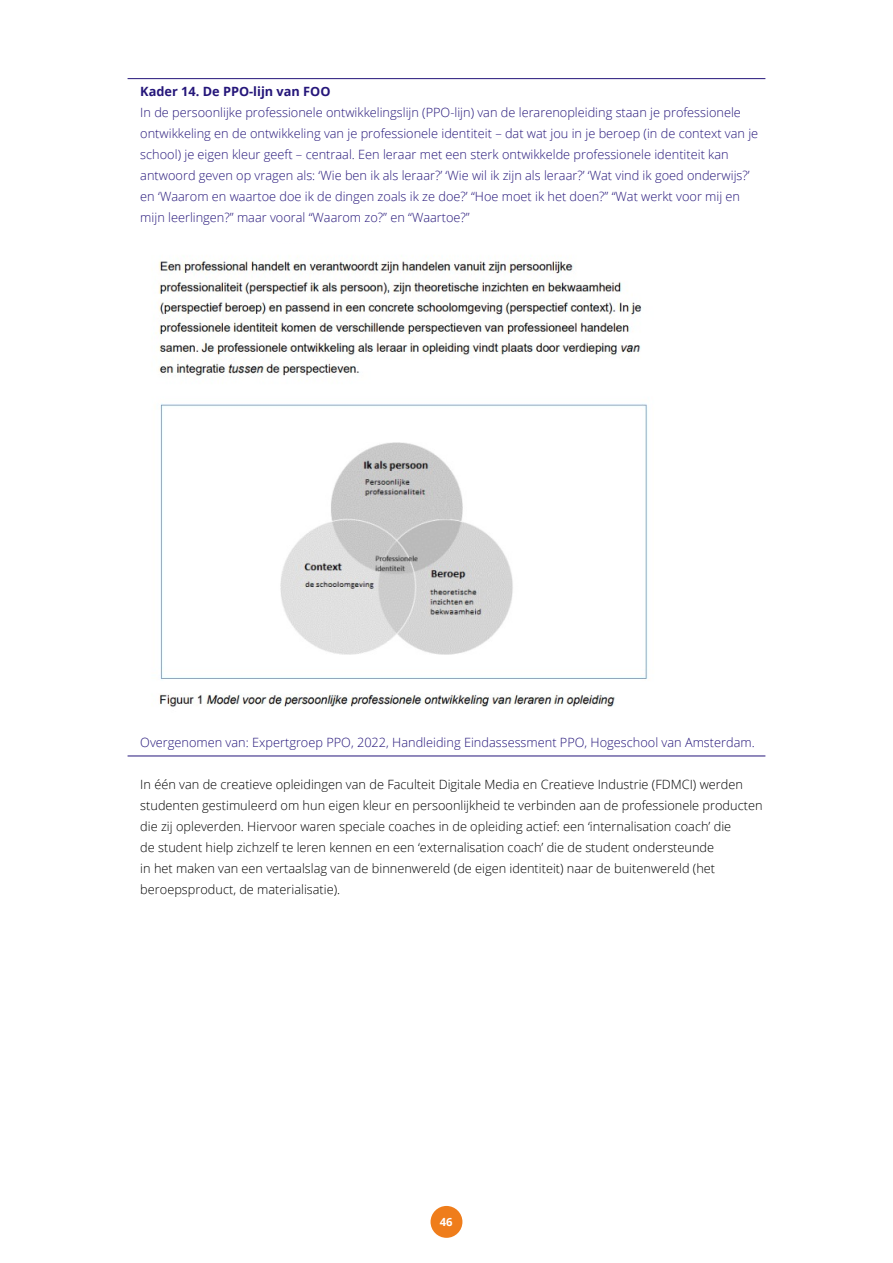
<style>
.page{position:relative;width:893px;height:1263px;background:#fff}
.page>*{position:absolute;margin:0;border:0;box-sizing:border-box;transform-origin:0 0}
.Kader_tekst{font:300 12.75px/21px "Open Sans";color:#25167a}
.t1{font:300 12.75px/21px "Open Sans";color:#000}
.t2{font:700 11.25px "Open Sans";color:#fff}
.s1{font-weight:700}
</style>
<div class="page">
<hr style="left:128px;top:78px;width:637px;height:1px;background:#25167a">
<hr style="left:128px;top:756px;width:637px;height:1px;background:#25167a">
<img style="left:156px;top:261px;width:492px;height:446px">
<div style="left:431px;top:1206px;width:31px;height:32px;background:#ef7d1b;border-radius:50%"></div>
<p class="Kader_tekst" style="left:140px;top:81px;width:619px"><span class="s1">Kader 14. De PPO-lijn van FOO<br></span>In de persoonlijke professionele ontwikkelingslijn (PPO-lijn) van de lerarenopleiding staan je professionele ontwikkeling en de ontwikkeling van je professionele identiteit – dat wat jou in je beroep (in de context van je school) je eigen kleur geeft – centraal. Een leraar met een sterk ontwikkelde professionele identiteit kan antwoord geven op vragen als: ‘Wie ben ik als leraar?’ ‘Wie wil ik zijn als leraar?’ ‘Wat vind ik goed onderwijs?’ en ‘Waarom en waartoe doe ik de dingen zoals ik ze doe?’ “Hoe moet ik het doen?” “Wat werkt voor mij en mijn leerlingen?” maar vooral “Waarom zo?” en “Waartoe?”</p>
<p class="Kader_tekst" style="left:140px;top:732px;width:616px">Overgenomen van: Expertgroep PPO, 2022, Handleiding Eindassessment PPO, Hogeschool van Amsterdam.</p>
<p class="t1" style="left:140px;top:774px;width:624px">In één van de creatieve opleidingen van de Faculteit Digitale Media en Creatieve Industrie (FDMCI) werden studenten gestimuleerd om hun eigen kleur en persoonlijkheid te verbinden aan de professionele producten die zij opleverden. Hiervoor waren speciale coaches in de opleiding actief: een ‘internalisation coach’ die<br>de student hielp zichzelf te leren kennen en een ‘externalisation coach’ die de student ondersteunde<br>in het maken van een vertaalslag van de binnenwereld (de eigen identiteit) naar de buitenwereld (het beroepsproduct, de materialisatie).</p>
<p class="t2" style="left:440px;top:1214px;width:14px">46</p>
</div>
